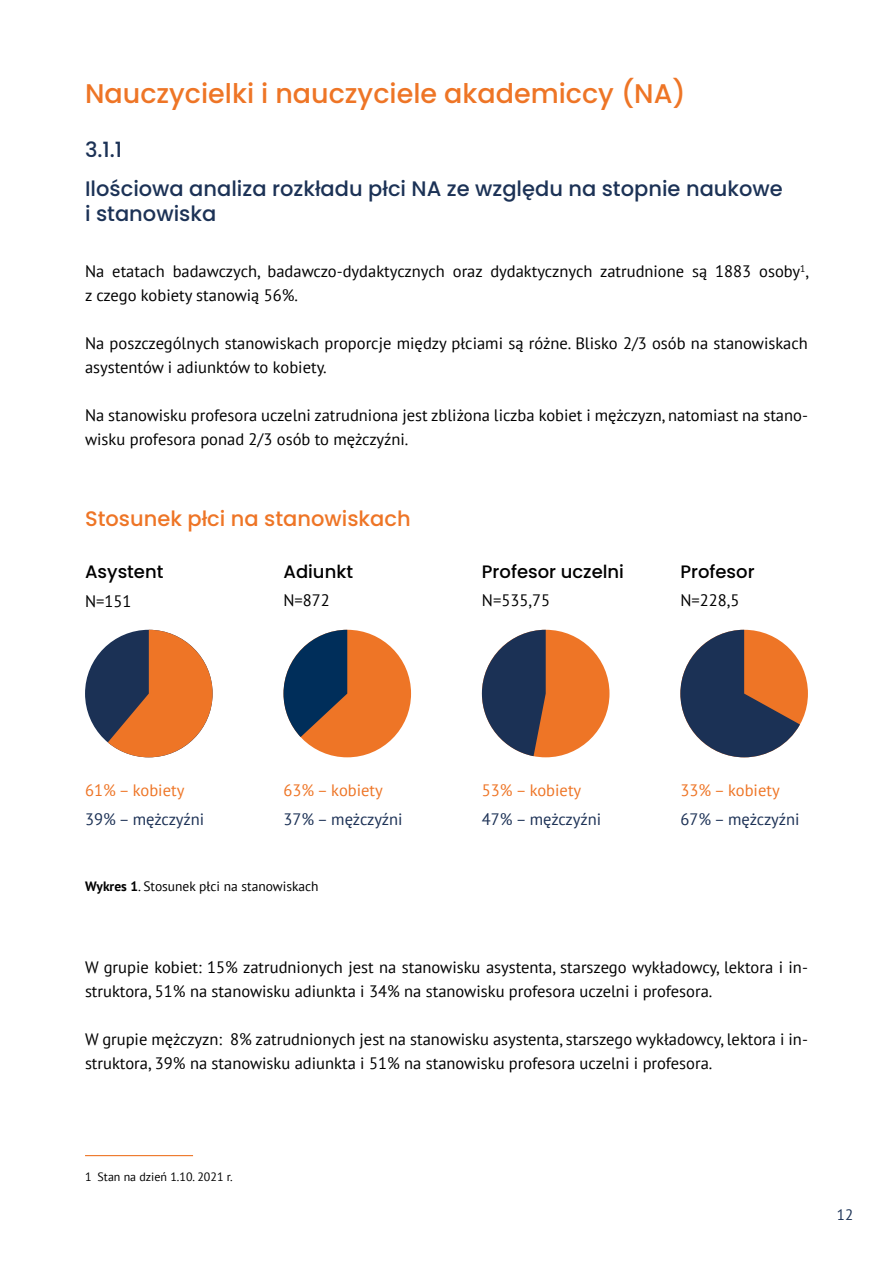
<style>
.page{position:relative;width:893px;height:1263px;background:#fff}
.page>*{position:absolute;margin:0;border:0;box-sizing:border-box;transform-origin:0 0}
.t1{font:500 27px "Poppins";color:#ee7526}
.t2{font:500 21px/39.3px "Poppins";color:#1c3256}
.t3{font:500 21px "Poppins";color:#ee7526}
.t4{font:500 18px "Poppins";color:#000}
.t5{font:16.5px/24px "PT Sans";color:#000}
.t6{font:16.5px "PT Sans";letter-spacing:-.01em;color:#1c3155}
.t7{font:16.5px "PT Sans";color:#ee7526}
.t8{font:15px "PT Sans";color:#1b3256}
.t9{font:13.5px "PT Sans";color:#000}
.t10{font:12px "PT Sans";color:#000}
.s1{font-weight:700}
</style>
<div class="page">
<hr style="left:85px;top:1155px;width:108px;height:1px;background:#ee7526">
<div style="left:283px;top:630px;width:128px;height:127px;background:#ee7526;border-radius:50%"></div>
<svg style="left:283px;top:630px;width:64px;height:107px"></svg>
<div style="left:85px;top:630px;width:128px;height:127px;background:#1b3155;border-radius:50%"></div>
<svg style="left:108px;top:630px;width:105px;height:127px"></svg>
<div style="left:482px;top:630px;width:127px;height:127px;background:#ee7526;border-radius:50%"></div>
<svg style="left:482px;top:630px;width:64px;height:126px"></svg>
<div style="left:680px;top:630px;width:128px;height:127px;background:#ee7526;border-radius:50%"></div>
<svg style="left:680px;top:630px;width:120px;height:127px"></svg>
<h1 class="t1" style="left:85px;top:78px;width:602px">Nauczycielki i nauczyciele akademiccy (NA)</h1>
<p class="t2" style="left:85px;top:130px;width:699px">3.1.1<br>Ilościowa analiza rozkładu płci NA ze względu na stopnie naukowe</p>
<p class="t2" style="left:85px;top:194px;width:133px">i stanowiska</p>
<p class="t5" style="left:85px;top:259px;width:726px">Na etatach badawczych, badawczo-dydaktycznych oraz dydaktycznych zatrudnione są 1883 osoby<sup>1</sup>, z czego kobiety stanowią 56%.</p>
<p class="t5" style="left:85px;top:331px;width:724px">Na poszczególnych stanowiskach proporcje między płciami są różne. Blisko 2/3 osób na stanowiskach asystentów i adiunktów to kobiety.</p>
<p class="t5" style="left:85px;top:403px;width:724px">Na stanowisku profesora uczelni zatrudniona jest zbliżona liczba kobiet i mężczyzn, natomiast na stano&shy;wisku profesora ponad 2/3 osób to mężczyźni.</p>
<p class="t3" style="left:85px;top:506px;width:327px">Stosunek płci na stanowiskach</p>
<p class="t4" style="left:85px;top:561px;width:80px">Asystent</p>
<p class="t4" style="left:283px;top:561px;width:71px">Adiunkt</p>
<p class="t4" style="left:482px;top:561px;width:144px">Profesor uczelni</p>
<p class="t4" style="left:680px;top:561px;width:76px">Profesor</p>
<p class="t5" style="left:85px;top:588px;width:48px">N=151</p>
<p class="t5" style="left:283px;top:588px;width:48px">N=872</p>
<p class="t5" style="left:482px;top:588px;width:70px">N=535,75</p>
<p class="t5" style="left:680px;top:588px;width:61px">N=228,5</p>
<p class="t7" style="left:85px;top:779px;width:101px">61% – kobiety</p>
<p class="t6" style="left:85px;top:808px;width:121px">39% – mężczyźni</p>
<p class="t7" style="left:283px;top:779px;width:101px">63% – kobiety</p>
<p class="t6" style="left:283px;top:808px;width:121px">37% – mężczyźni</p>
<p class="t9" style="left:85px;top:877px;width:235px"><span class="s1">Wykres 1</span>. Stosunek płci na stanowiskach</p>
<p class="t7" style="left:482px;top:779px;width:101px">53% – kobiety</p>
<p class="t6" style="left:482px;top:808px;width:121px">47% – mężczyźni</p>
<p class="t7" style="left:680px;top:779px;width:101px">33% – kobiety</p>
<p class="t6" style="left:680px;top:808px;width:121px">67% – mężczyźni</p>
<p class="t5" style="left:85px;top:955px;width:724px">W grupie kobiet: 15% zatrudnionych jest na stanowisku asystenta, starszego wykładowcy, lektora i in&shy;struktora, 51% na stanowisku adiunkta i 34% na stanowisku profesora uczelni i profesora.</p>
<p class="t5" style="left:85px;top:1027px;width:724px">W grupie mężczyzn: 8% zatrudnionych jest na stanowisku asystenta, starszego wykładowcy, lektora i in&shy;struktora, 39% na stanowisku adiunkta i 51% na stanowisku profesora uczelni i profesora.</p>
<p class="t10" style="left:85px;top:1169px;width:149px">1 Stan na dzień 1.10. 2021 r.</p>
<p class="t8" style="left:837px;top:1205px;width:18px">12</p>
</div>
